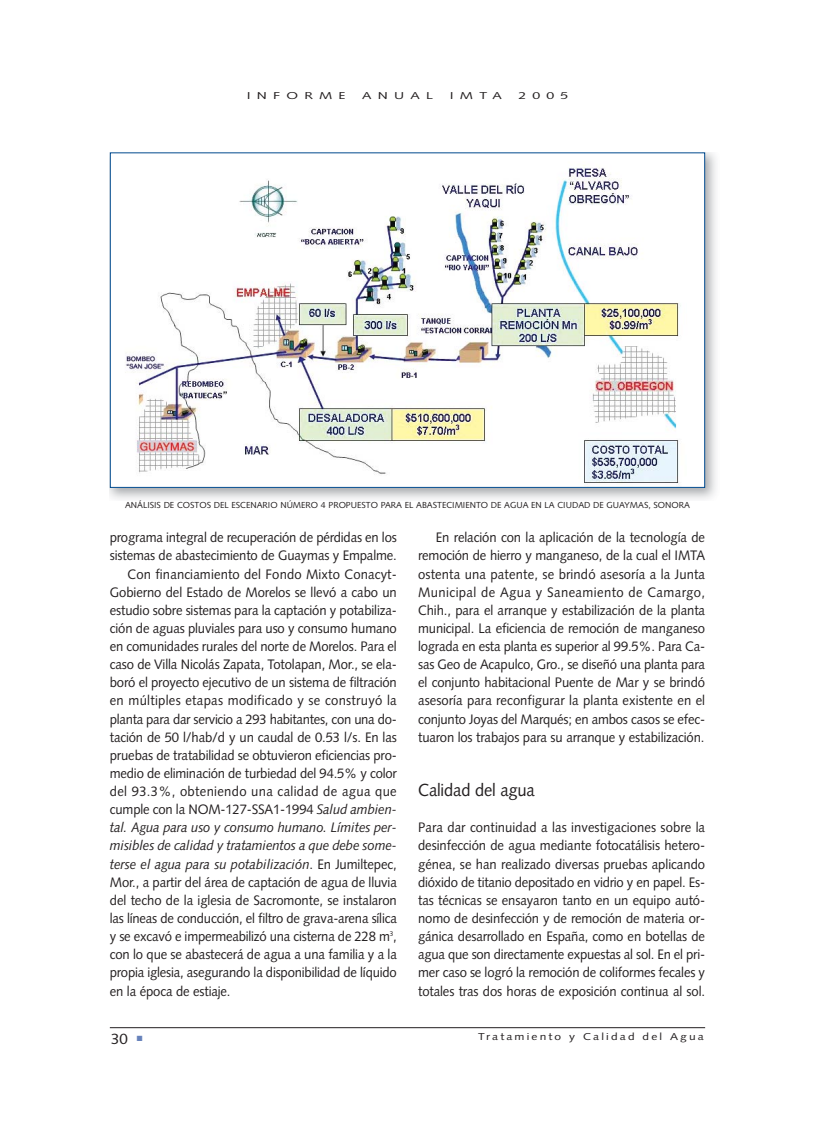
<style>
.page{position:relative;width:815px;height:1134px;background:#fff}
.page>*{position:absolute;margin:0;border:0;box-sizing:border-box;transform-origin:0 0}
.t1{font:17.5px "Syntax";letter-spacing:-.01em;color:#231f20;scale:.95 1}
.t2{font:15px "Syntax";color:#231f20}
.t3{font:13.75px/18.1px "Syntax";letter-spacing:-.01em;color:#231f20;text-align:justify;scale:.95 1}
.t4{font:italic 13.75px "Syntax";letter-spacing:-.01em;color:#231f20;scale:.95 1}
.t5{font:13.75px "Syntax";letter-spacing:.02em;color:#231f20;scale:.95 1}
.t6{font:13.75px "Syntax";letter-spacing:.01em;color:#231f20;scale:.95 1}
.t7{font:13.75px "Syntax";letter-spacing:.025em;color:#231f20;scale:.95 1}
.t8{font:10px "Syntax";letter-spacing:.18em;color:#231f20;scale:1.2 1}
.t9{font:10px "Syntax";letter-spacing:.18em;color:#231f20;scale:1.4 1}
.t10{font:10px "Syntax";letter-spacing:.445em;color:#231f20;scale:1.4 1}
.t11{font:8.75px "Syntax";color:#231f20}
.s1{font-style:italic}
.s2{font-style:normal}
</style>
<div class="page">
<img style="left:110px;top:152px;width:606px;height:347px">
<hr style="left:110px;top:1027px;width:595px;height:1px;background:#231f20">
<img style="left:114px;top:154px;width:587px;height:332px">
<p class="t10" style="left:247px;top:91px;width:72px">INFORME</p>
<p class="t9" style="left:362px;top:91px;width:52px">ANUAL</p>
<p class="t9" style="left:450px;top:91px;width:39px">IMTA</p>
<p class="t9" style="left:518px;top:91px;width:37px">2005</p>
<p class="t11" style="left:125px;top:501px;width:566px">ANÁLISIS DE COSTOS DEL ESCENARIO NÚMERO 4 PROPUESTO PARA EL ABASTECIMIENTO DE AGUA EN LA CIUDAD DE GUAYMAS, SONORA</p>
<p class="t3" style="left:110px;top:530px;width:304px">programa integral de recuperación de pérdidas en los</p>
<p class="t3" style="left:110px;top:548px;width:304px">sistemas de abastecimiento de Guaymas y Empalme.</p>
<p class="t6" style="left:128px;top:568px;width:285px">Con financiamiento del Fondo Mixto Conacyt-</p>
<p class="t3" style="left:110px;top:584px;width:304px">Gobierno del Estado de Morelos se llevó a cabo un</p>
<p class="t3" style="left:110px;top:602px;width:304px">estudio sobre sistemas para la captación y potabiliza-</p>
<p class="t3" style="left:110px;top:620px;width:304px">ción de aguas pluviales para uso y consumo humano</p>
<p class="t3" style="left:110px;top:639px;width:304px">en comunidades rurales del norte de Morelos. Para el</p>
<p class="t3" style="left:110px;top:657px;width:304px">caso de Villa Nicolás Zapata, Totolapan, Mor., se ela-</p>
<p class="t3" style="left:110px;top:675px;width:304px">boró el proyecto ejecutivo de un sistema de filtración</p>
<p class="t5" style="left:110px;top:695px;width:304px">en múltiples etapas modificado y se construyó la</p>
<p class="t3" style="left:110px;top:711px;width:304px">planta para dar servicio a 293 habitantes, con una do-</p>
<p class="t3" style="left:110px;top:729px;width:304px">tación de 50 l/hab/d y un caudal de 0.53 l/s. En las</p>
<p class="t3" style="left:110px;top:747px;width:304px">pruebas de tratabilidad se obtuvieron eficiencias pro-</p>
<p class="t3" style="left:110px;top:765px;width:304px">medio de eliminación de turbiedad del 94.5% y color</p>
<p class="t7" style="left:110px;top:786px;width:304px">del 93.3%, obteniendo una calidad de agua que</p>
<p class="t3" style="left:110px;top:802px;width:304px">cumple con la NOM-127-SSA1-1994 <span class="s1">Salud ambien-</span></p>
<p class="t4" style="left:110px;top:822px;width:304px">tal. Agua para uso y consumo humano. Límites per-</p>
<p class="t4" style="left:110px;top:840px;width:304px">misibles de calidad y tratamientos a que debe some-</p>
<p class="t4" style="left:110px;top:858px;width:304px">terse el agua para su potabilización<span class="s2">. En Jumiltepec,</span></p>
<p class="t3" style="left:110px;top:874px;width:304px">Mor., a partir del área de captación de agua de lluvia</p>
<p class="t3" style="left:110px;top:892px;width:304px">del techo de la iglesia de Sacromonte, se instalaron</p>
<p class="t3" style="left:110px;top:910px;width:304px">las líneas de conducción, el filtro de grava-arena sílica</p>
<p class="t3" style="left:110px;top:929px;width:304px">y se excavó e impermeabilizó una cisterna de 228 m<sup>3</sup>,</p>
<p class="t3" style="left:110px;top:947px;width:304px">con lo que se abastecerá de agua a una familia y a la</p>
<p class="t3" style="left:110px;top:965px;width:304px">propia iglesia, asegurando la disponibilidad de líquido</p>
<p class="t3" style="left:110px;top:983px;width:129px">en la época de estiaje.</p>
<p class="t3" style="left:418px;top:530px;width:304px;text-indent:18px">En relación con la aplicación de la tecnología de remoción de hierro y manganeso, de la cual el IMTA ostenta una patente, se brindó asesoría a la Junta Municipal de Agua y Saneamiento de Camargo, Chih., para el arranque y estabilización de la planta municipal. La eficiencia de remoción de manganeso lograda en esta planta es superior al 99.5%. Para Ca&shy;sas Geo de Acapulco, Gro., se diseñó una planta para el conjunto habitacional Puente de Mar y se brindó asesoría para reconfigurar la planta existente en el conjunto Joyas del Marqués; en ambos casos se efec&shy;tuaron los trabajos para su arranque y estabilización.</p>
<p class="t1" style="left:418px;top:783px;width:124px">Calidad del agua</p>
<p class="t3" style="left:418px;top:820px;width:304px">Para dar continuidad a las investigaciones sobre la desinfección de agua mediante fotocatálisis hetero&shy;génea, se han realizado diversas pruebas aplicando dióxido de titanio depositado en vidrio y en papel. Es&shy;tas técnicas se ensayaron tanto en un equipo autó&shy;nomo de desinfección y de remoción de materia or&shy;gánica desarrollado en España, como en botellas de agua que son directamente expuestas al sol. En el pri&shy;mer caso se logró la remoción de coliformes fecales y totales tras dos horas de exposición continua al sol.</p>
<p class="t2" style="left:111px;top:1032px;width:33px">30 <sup>■</sup></p>
<p class="t8" style="left:478px;top:1032px;width:190px">Tratamiento y Calidad del Agua</p>
</div>
